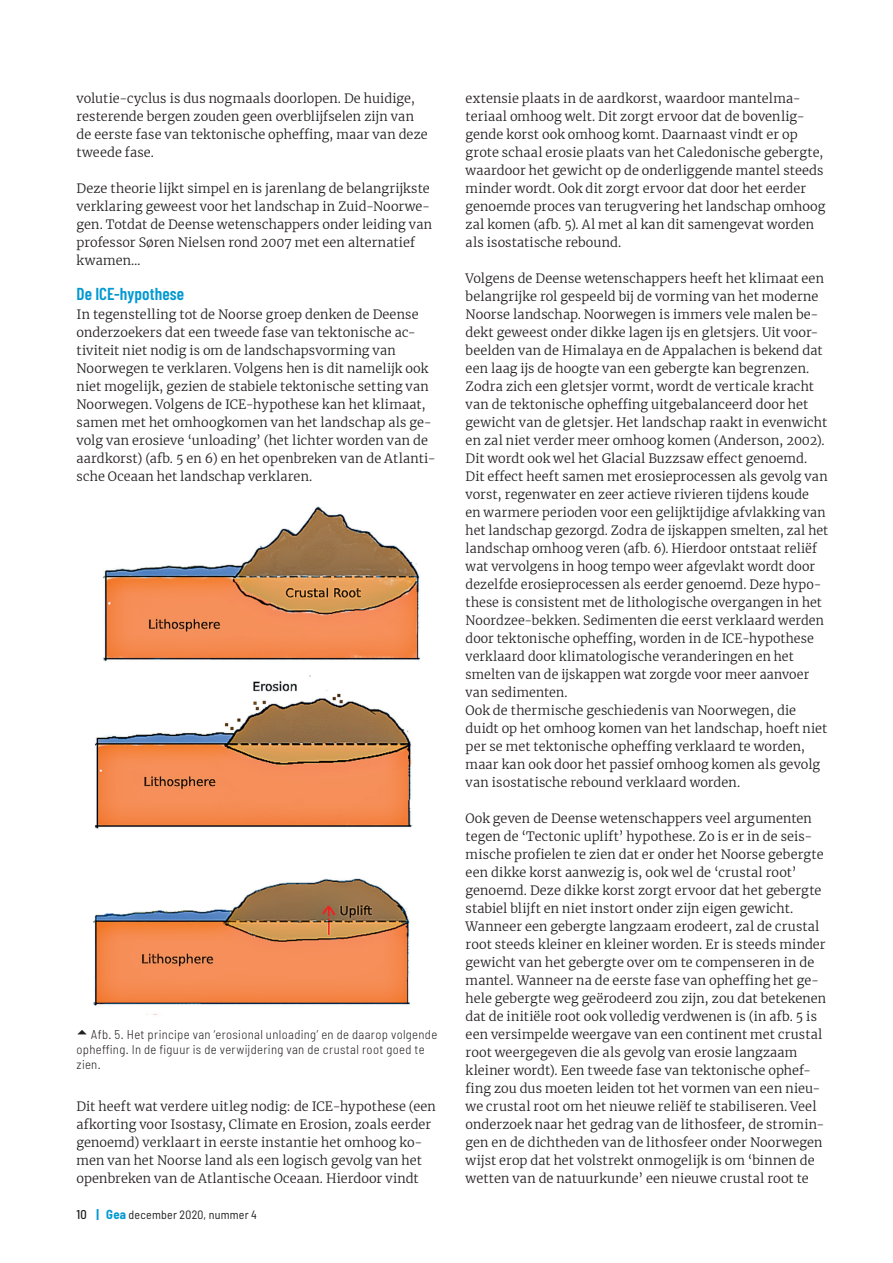
<style>
.page{position:relative;width:893px;height:1263px;background:#fff}
.page>*{position:absolute;margin:0;border:0;box-sizing:border-box;transform-origin:0 0}
.Tussenkop_11_5{font:600 17.25px "Barlow Condensed";color:#0099d1}
.Platte_tekst_8_5{font:300 12.75px/18px "Merriweather";letter-spacing:.01em;color:#231f20}
.Bijschrift_8_5{font:300 semi-condensed 12.75px/15px "Barlow";letter-spacing:.025em;color:#231f20}
.t1{font:semi-condensed 12px "Barlow";letter-spacing:.02em;color:#231f20}
.s1{font-weight:500;font-size:12.75px}
.s2{font-weight:700;font-size:12.75px;color:#0099d1}
</style>
<div class="page">
<img style="left:94px;top:506px;width:326px;height:509px">
<p class="Platte_tekst_8_5" style="left:77px;top:89px;width:353px">volutie-cyclus is dus nogmaals doorlopen. De huidige, resterende bergen zouden geen overblijfselen zijn van de eerste fase van tektonische opheffing, maar van deze tweede fase.</p>
<p class="Platte_tekst_8_5" style="left:77px;top:179px;width:357px">Deze theorie lijkt simpel en is jarenlang de belangrijkste verklaring geweest voor het landschap in Zuid-Noorwe&shy;gen. Totdat de Deense wetenschappers onder leiding van professor Søren Nielsen rond 2007 met een alternatief kwamen…</p>
<p class="Tussenkop_11_5" style="left:77px;top:283px;width:109px">De ICE-hypothese</p>
<p class="Platte_tekst_8_5" style="left:77px;top:305px;width:361px">In tegenstelling tot de Noorse groep denken de Deense onderzoekers dat een tweede fase van tektonische ac&shy;tiviteit niet nodig is om de landschapsvorming van Noorwegen te verklaren. Volgens hen is dit namelijk ook niet mogelijk, gezien de stabiele tektonische setting van Noorwegen. Volgens de ICE-hypothese kan het klimaat, samen met het omhoogkomen van het landschap als ge&shy;volg van erosieve ‘unloading’ (het lichter worden van de aardkorst) (afb. 5 en 6) en het openbreken van de Atlanti&shy;sche Oceaan het landschap verklaren.</p>
<p class="Bijschrift_8_5" style="left:77px;top:1027px;width:362px;text-indent:14px">Afb. 5. Het principe van ‘erosional unloading’ en de daarop volgende opheffing. In de figuur is de verwijdering van de crustal root goed te zien.</p>
<p class="Platte_tekst_8_5" style="left:77px;top:1097px;width:361px">Dit heeft wat verdere uitleg nodig: de ICE-hypothese (een afkorting voor Isostasy, Climate en Erosion, zoals eerder genoemd) verklaart in eerste instantie het omhoog ko&shy;men van het Noorse land als een logisch gevolg van het openbreken van de Atlantische Oceaan. Hierdoor vindt</p>
<p class="t1" style="left:77px;top:1207px;width:182px"><span class="s1">10</span> <span class="s2">| Gea</span> december 2020, nummer 4</p>
<p class="Platte_tekst_8_5" style="left:466px;top:89px;width:361px">extensie plaats in de aardkorst, waardoor mantelma&shy;teriaal omhoog welt. Dit zorgt ervoor dat de bovenlig&shy;gende korst ook omhoog komt. Daarnaast vindt er op grote schaal erosie plaats van het Caledonische gebergte, waardoor het gewicht op de onderliggende mantel steeds minder wordt. Ook dit zorgt ervoor dat door het eerder genoemde proces van terugvering het landschap omhoog zal komen (afb. 5). Al met al kan dit samengevat worden als isostatische rebound.</p>
<p class="Platte_tekst_8_5" style="left:466px;top:269px;width:364px">Volgens de Deense wetenschappers heeft het klimaat een belangrijke rol gespeeld bij de vorming van het moderne Noorse landschap. Noorwegen is immers vele malen be&shy;dekt geweest onder dikke lagen ijs en gletsjers. Uit voor&shy;beelden van de Himalaya en de Appalachen is bekend dat een laag ijs de hoogte van een gebergte kan begrenzen.<br>Zodra zich een gletsjer vormt, wordt de verticale kracht van de tektonische opheffing uitgebalanceerd door het gewicht van de gletsjer. Het landschap raakt in evenwicht en zal niet verder meer omhoog komen (Anderson, 2002).<br>Dit wordt ook wel het Glacial Buzzsaw effect genoemd.<br>Dit effect heeft samen met erosieprocessen als gevolg van vorst, regenwater en zeer actieve rivieren tijdens koude<br>en warmere perioden voor een gelijktijdige afvlakking van het landschap gezorgd. Zodra de ijskappen smelten, zal het landschap omhoog veren (afb. 6). Hierdoor ontstaat reliëf wat vervolgens in hoog tempo weer afgevlakt wordt door dezelfde erosieprocessen als eerder genoemd. Deze hypo&shy;these is consistent met de lithologische overgangen in het Noordzee-bekken. Sedimenten die eerst verklaard werden door tektonische opheffing, worden in de ICE-hypothese verklaard door klimatologische veranderingen en het smelten van de ijskappen wat zorgde voor meer aanvoer van sedimenten.</p>
<p class="Platte_tekst_8_5" style="left:466px;top:701px;width:363px">Ook de thermische geschiedenis van Noorwegen, die duidt op het omhoog komen van het landschap, hoeft niet per se met tektonische opheffing verklaard te worden, maar kan ook door het passief omhoog komen als gevolg van isostatische rebound verklaard worden.</p>
<p class="Platte_tekst_8_5" style="left:466px;top:809px;width:362px">Ook geven de Deense wetenschappers veel argumenten tegen de ‘Tectonic uplift’ hypothese. Zo is er in de seis&shy;mische profielen te zien dat er onder het Noorse gebergte een dikke korst aanwezig is, ook wel de ‘crustal root’ genoemd. Deze dikke korst zorgt ervoor dat het gebergte stabiel blijft en niet instort onder zijn eigen gewicht.<br>Wanneer een gebergte langzaam erodeert, zal de crustal root steeds kleiner en kleiner worden. Er is steeds minder gewicht van het gebergte over om te compenseren in de mantel. Wanneer na de eerste fase van opheffing het ge&shy;hele gebergte weg geërodeerd zou zijn, zou dat betekenen dat de initiële root ook volledig verdwenen is (in afb. 5 is een versimpelde weergave van een continent met crustal root weergegeven die als gevolg van erosie langzaam kleiner wordt). Een tweede fase van tektonische ophef&shy;fing zou dus moeten leiden tot het vormen van een nieu&shy;we crustal root om het nieuwe reliëf te stabiliseren. Veel onderzoek naar het gedrag van de lithosfeer, de stromin&shy;gen en de dichtheden van de lithosfeer onder Noorwegen wijst erop dat het volstrekt onmogelijk is om ‘binnen de wetten van de natuurkunde’ een nieuwe crustal root te</p>
</div>
